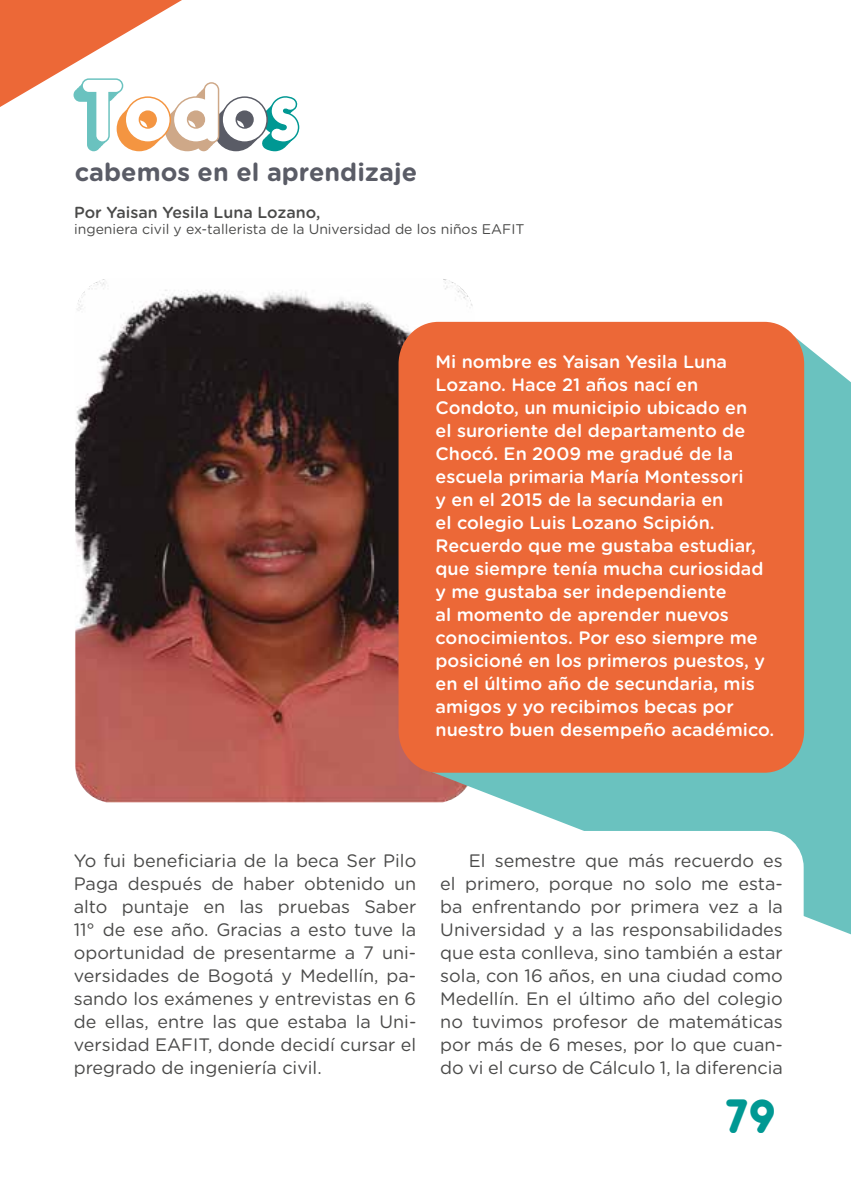
<style>
.page{position:relative;width:851px;height:1191px;background:#fff}
.page>*{position:absolute;margin:0;border:0;box-sizing:border-box;transform-origin:0 0}
.t1{font:700 48px "Oduda";color:#009893}
.t2{font:700 25.2px "Gotham Rounded";color:#5a5c66}
.t3{font:18px/23px "Gotham Rounded";color:#4a4a49;text-align:justify}
.t4{font:500 18px/23px "Gotham Rounded";color:#fff}
.t5{font:500 16px "Gotham Rounded";color:#4a4a49}
.t6{font:14px "Gotham Rounded";color:#4a4a49}
</style>
<div class="page">
<img style="left:75px;top:279px;width:399px;height:523px">
<svg style="left:420px;top:336px;width:430px;height:598px;background:#7dc6c3"></svg>
<div style="left:397px;top:831px;width:406px;height:297px;background:#fff;border-radius:36px"></div>
<div style="left:398px;top:322px;width:406px;height:450px;background:#ec6837;border-radius:41px"></div>
<svg style="left:0;top:0;width:300px;height:151px"></svg>
<h2 class="t2" style="left:75px;top:153px;width:343px">cabemos en el aprendizaje</h2>
<p class="t5" style="left:74px;top:201px;width:248px">Por Yaisan Yesila Luna Lozano,</p>
<p class="t6" style="left:74px;top:219px;width:452px">ingeniera civil y ex-tallerista de la Universidad de los niños EAFIT</p>
<p class="t4" style="left:435px;top:349px;width:340px">Mi nombre es Yaisan Yesila Luna<br>Lozano. Hace 21 años nací en<br>Condoto, un municipio ubicado en<br>el suroriente del departamento de<br>Chocó. En 2009 me gradué de la escuela primaria María Montessori<br>y en el 2015 de la secundaria en<br>el colegio Luis Lozano Scipión.<br>Recuerdo que me gustaba estudiar, que siempre tenía mucha curiosidad y me gustaba ser independiente<br>al momento de aprender nuevos conocimientos. Por eso siempre me posicioné en los primeros puestos, y en el último año de secundaria, mis amigos y yo recibimos becas por nuestro buen desempeño académico.</p>
<p class="t3" style="left:74px;top:848px;width:344px">Yo fui beneficiaria de la beca Ser Pilo Paga después de haber obtenido un alto puntaje en las pruebas Saber 11° de ese año. Gracias a esto tuve la oportunidad de presentarme a 7 uni&shy;versidades de Bogotá y Medellín, pa&shy;sando los exámenes y entrevistas en 6 de ellas, entre las que estaba la Uni&shy;versidad EAFIT, donde decidí cursar el pregrado de ingeniería civil.</p>
<p class="t3" style="left:440px;top:848px;width:344px;text-indent:28px">El semestre que más recuerdo es el primero, porque no solo me esta&shy;ba enfrentando por primera vez a la Universidad y a las responsabilidades que esta conlleva, sino también a estar sola, con 16 años, en una ciudad como Medellín. En el último año del colegio no tuvimos profesor de matemáticas por más de 6 meses, por lo que cuan&shy;do vi el curso de Cálculo 1, la diferencia</p>
<h1 class="t1" style="left:724px;top:1098px;width:53px">79</h1>
</div>
